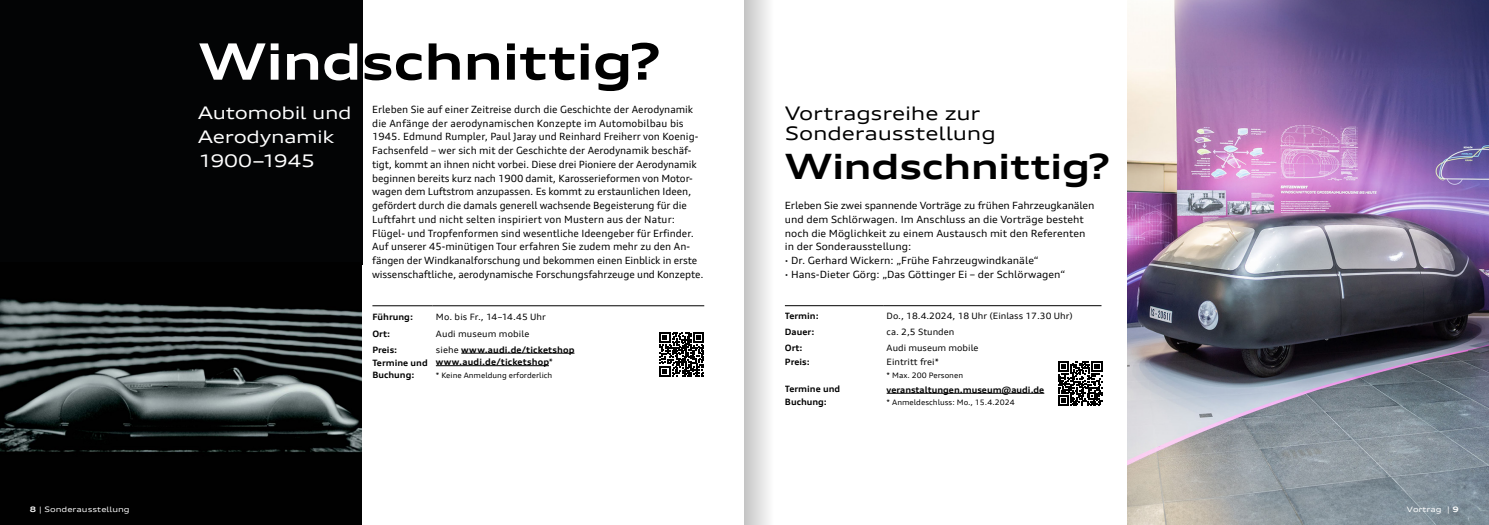
<style>
.page{position:relative;width:1489px;height:525px;background:#fff}
.page>*{position:absolute;margin:0;border:0;box-sizing:border-box;transform-origin:0 0}
.t1{font:700 expanded 50px "Audi Type";letter-spacing:-.015em;color:#000}
.t2{font:700 expanded 35px "Audi Type";letter-spacing:-.01em;color:#000}
.t3{font:expanded 18.75px/20px "Audi Type";letter-spacing:-.01em;color:#000}
.t4{font:expanded 17.38px/23.8px "Audi Type";letter-spacing:-.02em;color:#fff}
.t5{font:10px/13.8px "Audi Type";letter-spacing:-.01em;color:#000}
.t6{font:expanded 10px/13.8px "Audi Type";color:#000}
.t7{font:700 expanded 8.75px/12.5px "Audi Type";color:#000}
.t8{font:expanded 8.75px "Audi Type";color:#000}
.t9{font:expanded 7.5px "Audi Type";color:#000}
.t10{font:expanded 7.5px "Audi Type";color:#fff}
.s1{font-weight:700}
.s2{color:#fff}
.s3{font-weight:400}
</style>
<div class="page">
<img style="left:1127px;top:0;width:361px;height:524px">
<svg style="left:1058px;top:361px;width:44px;height:44px"></svg>
<hr style="left:784px;top:305px;width:99px;height:1px;background:#000">
<hr style="left:883px;top:305px;width:218px;height:1px;background:#000">
<hr style="left:886px;top:393px;width:158px;height:1px;background:#000">
<div style="left:0;top:0;width:362px;height:264px;background:#030405"></div>
<img style="left:0;top:264px;width:362px;height:260px">
<hr style="left:372px;top:305px;width:60px;height:1px;background:#000">
<hr style="left:432px;top:305px;width:272px;height:1px;background:#000">
<hr style="left:461px;top:353px;width:113px;height:1px;background:#000">
<hr style="left:436px;top:365px;width:113px;height:1px;background:#000">
<svg style="left:659px;top:332px;width:45px;height:44px"></svg>
<div style="left:744px;top:0;width:40px;height:524px;background:linear-gradient(to right,#c8c8c8,#fff)"></div>
<p class="t10" style="left:30px;top:504px;width:101px"><span class="s1">8</span> | Sonderausstellung</p>
<h1 class="t1" style="left:199px;top:31px;width:463px"><span class="s2">Wind</span>schnittig?</h1>
<h3 class="t4" style="left:198px;top:101px;width:155px">Automobil und<br>Aerodynamik<br>1900–1945</h3>
<p class="t5" style="left:372px;top:102px;width:333px">Erleben Sie auf einer Zeitreise durch die Geschichte der Aerodynamik die Anfänge der aerodynamischen Konzepte im Automobilbau bis 1945. Edmund Rumpler, Paul Jaray und Reinhard Freiherr von Koenig-Fachsenfeld – wer sich mit der Geschichte der Aerodynamik beschäf&shy;tigt, kommt an ihnen nicht vorbei. Diese drei Pioniere der Aerodynamik beginnen bereits kurz nach 1900 damit, Karosserieformen von Motor&shy;wagen dem Luftstrom anzupassen. Es kommt zu erstaunlichen Ideen, gefördert durch die damals generell wachsende Begeisterung für die Luftfahrt und nicht selten inspiriert von Mustern aus der Natur:<br>Flügel- und Tropfenformen sind wesentliche Ideengeber für Erfinder.<br>Auf unserer 45-minütigen Tour erfahren Sie zudem mehr zu den An&shy;fängen der Windkanalforschung und bekommen einen Einblick in erste wissenschaftliche, aerodynamische Forschungsfahrzeuge und Konzepte.</p>
<p class="t7" style="left:372px;top:310px;width:42px">Führung:</p>
<p class="t8" style="left:436px;top:311px;width:112px">Mo. bis Fr., 14–14.45 Uhr</p>
<p class="t7" style="left:372px;top:327px;width:19px">Ort:</p>
<p class="t8" style="left:436px;top:328px;width:95px">Audi museum mobile</p>
<p class="t7" style="left:372px;top:343px;width:26px">Preis:</p>
<p class="t7" style="left:436px;top:343px;width:140px"><span class="s3">siehe</span> www.audi.de/ticketshop</p>
<p class="t7" style="left:372px;top:356px;width:57px">Termine und<br>Buchung:</p>
<p class="t7" style="left:436px;top:355px;width:119px">www.audi.de/ticketshop<span class="s3">*</span></p>
<p class="t9" style="left:436px;top:370px;width:118px">* Keine Anmeldung erforderlich</p>
<h3 class="t3" style="left:785px;top:103px;width:212px">Vortragsreihe zur<br>Sonderausstellung</h3>
<h2 class="t2" style="left:785px;top:145px;width:326px">Windschnittig?</h2>
<p class="t6" style="left:784px;top:198px;width:311px">Erleben Sie zwei spannende Vorträge zu frühen Fahrzeugkanälen und dem Schlörwagen. Im Anschluss an die Vorträge besteht noch die Möglichkeit zu einem Austausch mit den Referenten in der Sonderausstellung:</p>
<p class="t6" style="left:784px;top:253px;width:255px">▪ Dr. Gerhard Wickern: „Frühe Fahrzeugwindkanäle“</p>
<p class="t6" style="left:784px;top:267px;width:282px">▪ Hans-Dieter Görg: „Das Göttinger Ei – der Schlörwagen“</p>
<p class="t7" style="left:784px;top:310px;width:35px">Termin:</p>
<p class="t8" style="left:886px;top:310px;width:188px">Do., 18.4.2024, 18 Uhr (Einlass 17.30 Uhr)</p>
<p class="t7" style="left:784px;top:325px;width:31px">Dauer:</p>
<p class="t8" style="left:886px;top:326px;width:69px">ca. 2,5 Stunden</p>
<p class="t7" style="left:784px;top:341px;width:19px">Ort:</p>
<p class="t8" style="left:886px;top:342px;width:93px">Audi museum mobile</p>
<p class="t7" style="left:784px;top:356px;width:26px">Preis:</p>
<p class="t8" style="left:886px;top:357px;width:54px">Eintritt frei*</p>
<p class="t9" style="left:886px;top:370px;width:78px">* Max. 200 Personen</p>
<p class="t7" style="left:784px;top:382px;width:57px">Termine und<br>Buchung:</p>
<p class="t7" style="left:886px;top:383px;width:159px">veranstaltungen.museum@audi.de</p>
<p class="t9" style="left:886px;top:397px;width:130px">* Anmeldeschluss: Mo., 15.4.2024</p>
<p class="t10" style="left:1406px;top:504px;width:53px">Vortrag | <span class="s1">9</span></p>
</div>
